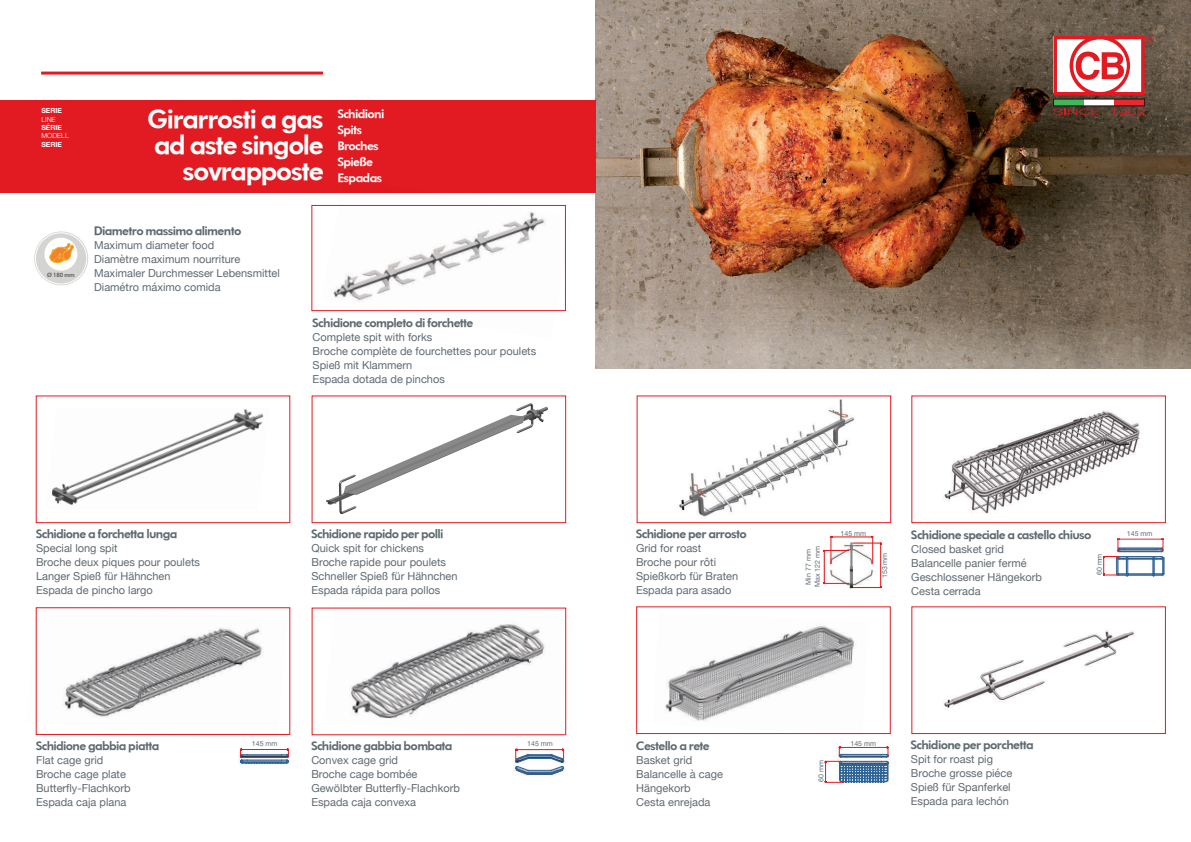
<style>
.page{position:relative;width:1191px;height:842px;background:#fff}
.page>*{position:absolute;margin:0;border:0;box-sizing:border-box;transform-origin:0 0}
.t1{font:800 26px/26px "Volkswagen";color:#fff;text-align:right}
.t2{font:800 12px "Volkswagen";color:#5e6a71}
.t3{font:800 12px/16px "Volkswagen";color:#fff}
.t4{font:11px/14px "Helvetica Neue";color:#5e6a71}
.t5{font:7px/9.1px "Helvetica Neue";color:#5e6a71;text-align:center}
.t6{font:700 7px "Helvetica Neue";color:#fff}
.t7{font:300 7px "Helvetica Neue";color:#fff}
.t8{font:800 6px "Volkswagen";color:#626664}
</style>
<div class="page">
<img style="left:595px;top:0;width:596px;height:310px">
<div style="left:0;top:100px;width:595px;height:93px;background:#e21a21"></div>
<hr style="left:41px;top:72px;width:282px;height:3px;background:#e21a21">
<div style="left:1053px;top:99px;width:30px;height:7px;background:#41b759"></div>
<div style="left:1083px;top:99px;width:31px;height:7px;background:#fff"></div>
<div style="left:1114px;top:99px;width:30px;height:7px;background:#e9282f"></div>
<svg style="left:1053px;top:109px;width:46px;height:6px"></svg>
<svg style="left:1110px;top:109px;width:34px;height:6px"></svg>
<svg style="left:1053px;top:35px;width:100px;height:60px"></svg>
<div style="left:911px;top:606px;width:254px;height:128px;border:1px solid #e21a21"></div>
<img style="left:943px;top:629px;width:192px;height:79px">
<img style="left:324px;top:607px;width:243px;height:129px">
<div style="left:311px;top:395px;width:255px;height:128px;border:1px solid #e21a21"></div>
<div style="left:36px;top:395px;width:254px;height:128px;border:1px solid #e21a21"></div>
<img style="left:35px;top:607px;width:252px;height:128px">
<img style="left:322px;top:204px;width:244px;height:108px">
<img style="left:51px;top:409px;width:213px;height:96px">
<img style="left:326px;top:403px;width:222px;height:112px">
<img style="left:238px;top:753px;width:52px;height:11px">
<svg style="left:240px;top:748px;width:49px;height:15px"></svg>
<img style="left:513px;top:752px;width:52px;height:24px">
<svg style="left:515px;top:749px;width:49px;height:25px"></svg>
<svg style="left:34px;top:231px;width:54px;height:54px"></svg>
<div style="left:35px;top:233px;width:52px;height:51px;border:1px solid #fff;border-radius:50%"></div>
<div style="left:44px;top:238px;width:33px;height:33px;background:#fff;border-radius:50%"></div>
<svg style="left:49px;top:243px;width:25px;height:21px"></svg>
<div style="left:911px;top:395px;width:254px;height:128px;border:1px solid #e21a21"></div>
<img style="left:679px;top:399px;width:176px;height:118px">
<div style="left:636px;top:395px;width:255px;height:128px;border:1px solid #e21a21"></div>
<img style="left:653px;top:626px;width:215px;height:109px">
<div style="left:636px;top:606px;width:254px;height:128px;border:1px solid #e21a21"></div>
<img style="left:838px;top:746px;width:53px;height:36px">
<svg style="left:824px;top:747px;width:64px;height:36px"></svg>
<img style="left:1114px;top:547px;width:51px;height:30px">
<svg style="left:1103px;top:538px;width:61px;height:38px"></svg>
<img style="left:822px;top:535px;width:60px;height:54px">
<hr style="left:824px;top:550px;width:1px;height:33px;background:#e21a21">
<hr style="left:880px;top:543px;width:1px;height:44px;background:#e21a21">
<svg style="left:824px;top:582px;width:57px;height:6px"></svg>
<svg style="left:824px;top:536px;width:57px;height:28px"></svg>
<img style="left:940px;top:410px;width:218px;height:112px">
<svg style="left:595px;top:310px;width:596px;height:59px"></svg>
<p class="t6" style="left:41px;top:105px;width:22px">SERIE</p>
<p class="t7" style="left:41px;top:113px;width:16px">LINE</p>
<p class="t6" style="left:41px;top:122px;width:22px">SÉRIE</p>
<p class="t7" style="left:41px;top:130px;width:29px">MODELL</p>
<p class="t6" style="left:41px;top:139px;width:22px">SERIE</p>
<p class="t8" style="left:47px;top:271px;width:29px">Ø 180 mm</p>
<h1 class="t1" style="left:148px;top:106px;width:177px">Girarrosti a gas ad aste singole sovrapposte</h1>
<p class="t3" style="left:338px;top:105px;width:48px">Schidioni<br>Spits<br>Broches<br>Spieße<br>Espadas</p>
<p class="t2" style="left:94px;top:223px;width:148px">Diametro massimo alimento</p>
<p class="t4" style="left:94px;top:238px;width:187px">Maximum diameter food<br>Diamètre maximum nourriture<br>Maximaler Durchmesser Lebensmittel<br>Diamétro máximo comida</p>
<p class="t2" style="left:312px;top:315px;width:162px">Schidione completo di forchette</p>
<p class="t4" style="left:312px;top:330px;width:225px">Complete spit with forks<br>Broche complète de fourchettes pour poulets<br>Spieß mit Klammern<br>Espada dotada de pinchos</p>
<p class="t2" style="left:36px;top:526px;width:142px">Schidione a forchetta lunga</p>
<p class="t4" style="left:36px;top:542px;width:165px">Special long spit<br>Broche deux piques pour poulets<br>Langer Spieß für Hähnchen<br>Espada de pincho largo</p>
<p class="t2" style="left:311px;top:526px;width:133px">Schidione rapido per polli</p>
<p class="t4" style="left:311px;top:542px;width:148px">Quick spit for chickens<br>Broche rapide pour poulets<br>Schneller Spieß für Hähnchen<br>Espada rápida para pollos</p>
<p class="t2" style="left:36px;top:739px;width:124px">Schidione gabbia piatta</p>
<p class="t4" style="left:36px;top:754px;width:96px">Flat cage grid<br>Broche cage plate<br>Butterfly-Flachkorb<br>Espada caja plana</p>
<p class="t2" style="left:311px;top:738px;width:142px">Schidione gabbia bombata</p>
<p class="t4" style="left:311px;top:754px;width:150px">Convex cage grid<br>Broche cage bombée<br>Gewölbter Butterfly-Flachkorb<br>Espada caja convexa</p>
<p class="t5" style="left:252px;top:739px;width:27px">145 mm</p>
<p class="t5" style="left:527px;top:740px;width:27px">145 mm</p>
<p class="t2" style="left:636px;top:526px;width:112px">Schidione per arrosto</p>
<p class="t4" style="left:636px;top:542px;width:104px">Grid for roast<br>Broche pour rôti<br>Spießkorb für Braten<br>Espada para asado</p>
<p class="t2" style="left:636px;top:739px;width:75px">Cestello a rete</p>
<p class="t4" style="left:636px;top:754px;width:88px">Basket grid<br>Balancelle à cage<br>Hängekorb<br>Cesta enrejada</p>
<p class="t5" style="left:804px;top:587px;width:42px;rotate:-90deg">Min 77 mm<br>Max 122 mm</p>
<p class="t5" style="left:840px;top:529px;width:27px">145 mm</p>
<p class="t5" style="left:880px;top:578px;width:27px;rotate:-90deg">153 mm</p>
<p class="t2" style="left:911px;top:527px;width:181px">Schidione speciale a castello chiuso</p>
<p class="t4" style="left:911px;top:542px;width:132px">Closed basket grid<br>Balancelle panier fermé<br>Geschlossener Hängekorb<br>Cesta cerrada</p>
<p class="t5" style="left:1095px;top:575px;width:23px;rotate:-90deg">60 mm</p>
<p class="t5" style="left:1127px;top:530px;width:27px">145 mm</p>
<p class="t5" style="left:816px;top:781px;width:23px;rotate:-90deg">60 mm</p>
<p class="t5" style="left:850px;top:739px;width:27px">145 mm</p>
<p class="t2" style="left:911px;top:737px;width:124px">Schidione per porchetta</p>
<p class="t4" style="left:911px;top:753px;width:103px">Spit for roast pig<br>Broche grosse piéce<br>Spieß für Spanferkel<br>Espada para lechón</p>
</div>
